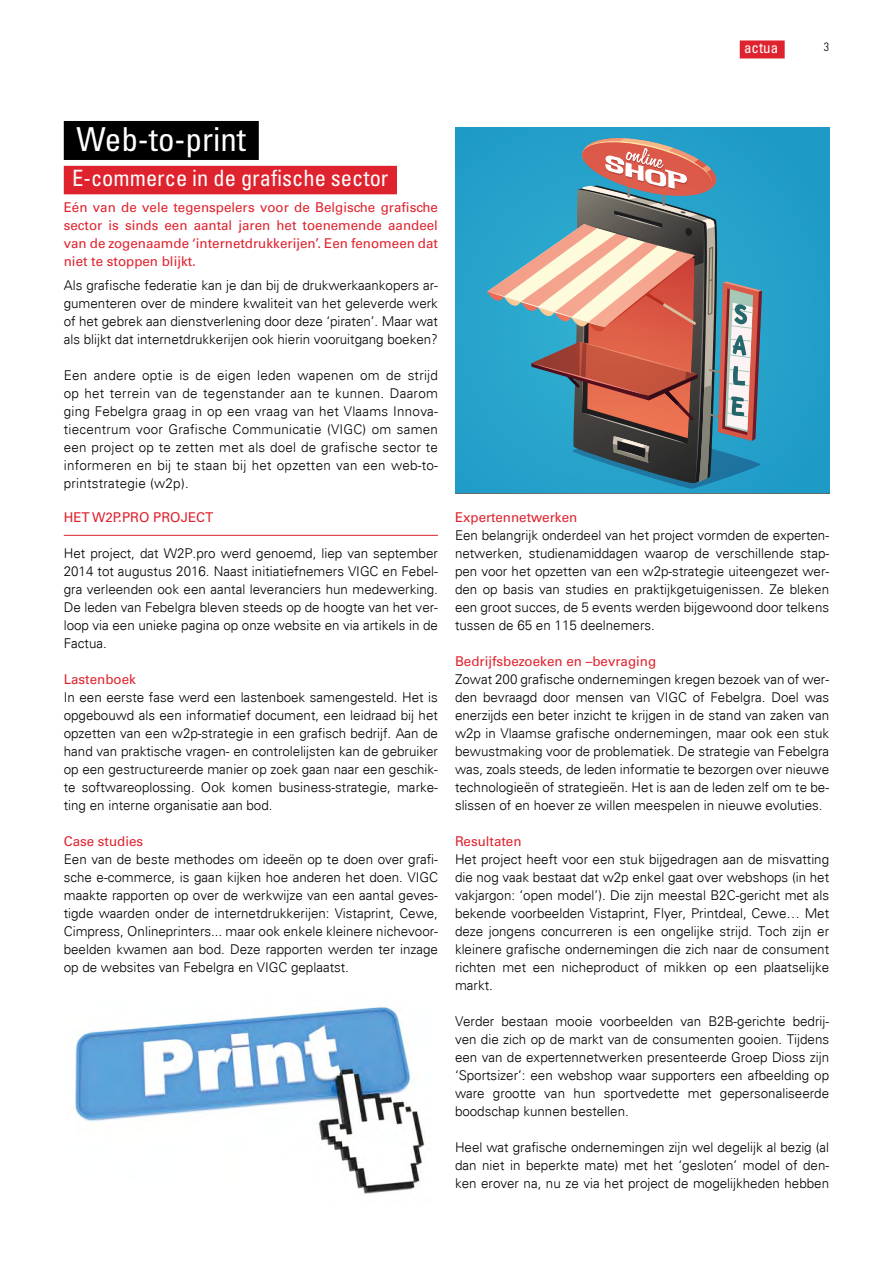
<style>
.page{position:relative;width:893px;height:1263px;background:#fff}
.page>*{position:absolute;margin:0;border:0;box-sizing:border-box;transform-origin:0 0}
.t1{font:condensed 33px "Univers LT Std";color:#fff}
.t2{font:condensed 22.5px "Univers LT Std";color:#fff}
.t3{font:condensed 15px "Univers LT Std";color:#fff}
.t4{font:300 13.5px/18px "Univers";color:#000;text-align:justify}
.t5{font:13.5px/18px "Univers LT Std";color:#df232e;text-align:justify}
.t6{font:300 condensed 12px "Univers LT Std";color:#000}
</style>
<div class="page">
<div style="left:740px;top:40px;width:45px;height:18px;background:#df232e"></div>
<svg style="left:455px;top:128px;width:374px;height:365px;background:#598da1"></svg>
<div style="left:64px;top:166px;width:333px;height:28px;background:#df232e"></div>
<hr style="left:64px;top:535px;width:374px;height:1px;background:#df232e">
<div style="left:64px;top:121px;width:195px;height:39px;background:#000"></div>
<img style="left:73px;top:1006px;width:352px;height:188px">
<p class="t3" style="left:744px;top:39px;width:36px">actua</p>
<p class="t6" style="left:824px;top:40px;width:7px">3</p>
<h1 class="t1" style="left:77px;top:119px;width:171px">Web-to-print</h1>
<h2 class="t2" style="left:72px;top:164px;width:318px">E-commerce in de grafische sector</h2>
<p class="t5" style="left:64px;top:199px;width:376px">Eén van de vele tegenspelers voor de Belgische grafische sector is sinds een aantal jaren het toenemende aandeel van de zogenaamde ‘internetdrukkerijen’. Een fenomeen dat niet te stoppen blijkt.</p>
<p class="t4" style="left:64px;top:276px;width:376px">Als grafische federatie kan je dan bij de drukwerkaankopers ar&shy;gumenteren over de mindere kwaliteit van het geleverde werk of het gebrek aan dienstverlening door deze ‘piraten’. Maar wat als blijkt dat internetdrukkerijen ook hierin vooruitgang boeken?</p>
<p class="t4" style="left:64px;top:366px;width:376px">Een andere optie is de eigen leden wapenen om de strijd op het terrein van de tegenstander aan te kunnen. Daarom ging Febelgra graag in op een vraag van het Vlaams Innova&shy;tiecentrum voor Grafische Communicatie (VIGC) om samen een project op te zetten met als doel de grafische sector te informeren en bij te staan bij het opzetten van een web-to&shy;printstrategie (w2p).</p>
<p class="t5" style="left:64px;top:508px;width:151px">HET W2P.PRO PROJECT</p>
<p class="t4" style="left:64px;top:544px;width:376px">Het project, dat W2P.pro werd genoemd, liep van september 2014 tot augustus 2016. Naast initiatiefnemers VIGC en Febel&shy;gra verleenden ook een aantal leveranciers hun medewerking.<br>De leden van Febelgra bleven steeds op de hoogte van het ver&shy;loop via een unieke pagina op onze website en via artikels in de Factua.</p>
<p class="t5" style="left:64px;top:670px;width:74px">Lastenboek</p>
<p class="t4" style="left:64px;top:688px;width:376px">In een eerste fase werd een lastenboek samengesteld. Het is opgebouwd als een informatief document, een leidraad bij het opzetten van een w2p-strategie in een grafisch bedrijf. Aan de hand van praktische vragen- en controlelijsten kan de gebruiker op een gestructureerde manier op zoek gaan naar een geschik&shy;te softwareoplossing. Ook komen business-strategie, marke&shy;ting en interne organisatie aan bod.</p>
<p class="t5" style="left:64px;top:832px;width:81px">Case studies</p>
<p class="t4" style="left:64px;top:850px;width:376px">Een van de beste methodes om ideeën op te doen over grafi&shy;sche e-commerce, is gaan kijken hoe anderen het doen. VIGC maakte rapporten op over de werkwijze van een aantal geves&shy;tigde waarden onder de internetdrukkerijen: Vistaprint, Cewe, Cimpress, Onlineprinters... maar ook enkele kleinere nichevoor&shy;beelden kwamen aan bod. Deze rapporten werden ter inzage op de websites van Febelgra en VIGC geplaatst.</p>
<p class="t5" style="left:455px;top:508px;width:124px">Expertennetwerken</p>
<p class="t4" style="left:455px;top:526px;width:376px">Een belangrijk onderdeel van het project vormden de experten&shy;netwerken, studienamiddagen waarop de verschillende stap&shy;pen voor het opzetten van een w2p-strategie uiteengezet wer&shy;den op basis van studies en praktijkgetuigenissen. Ze bleken een groot succes, de 5 events werden bijgewoond door telkens tussen de 65 en 115 deelnemers.</p>
<p class="t5" style="left:455px;top:652px;width:203px">Bedrijfsbezoeken en –bevraging</p>
<p class="t4" style="left:455px;top:670px;width:376px">Zowat 200 grafische ondernemingen kregen bezoek van of wer&shy;den bevraagd door mensen van VIGC of Febelgra. Doel was enerzijds een beter inzicht te krijgen in de stand van zaken van w2p in Vlaamse grafische ondernemingen, maar ook een stuk bewustmaking voor de problematiek. De strategie van Febelgra was, zoals steeds, de leden informatie te bezorgen over nieuwe technologieën of strategieën. Het is aan de leden zelf om te be&shy;slissen of en hoever ze willen meespelen in nieuwe evoluties.</p>
<p class="t5" style="left:455px;top:832px;width:68px">Resultaten</p>
<p class="t4" style="left:455px;top:850px;width:376px">Het project heeft voor een stuk bijgedragen aan de misvatting die nog vaak bestaat dat w2p enkel gaat over webshops (in het vakjargon: ‘open model’). Die zijn meestal B2C-gericht met als bekende voorbeelden Vistaprint, Flyer, Printdeal, Cewe… Met deze jongens concurreren is een ongelijke strijd. Toch zijn er kleinere grafische ondernemingen die zich naar de consument richten met een nicheproduct of mikken op een plaatselijke markt.</p>
<p class="t4" style="left:455px;top:1012px;width:376px">Verder bestaan mooie voorbeelden van B2B-gerichte bedrij&shy;ven die zich op de markt van de consumenten gooien. Tijdens een van de expertennetwerken presenteerde Groep Dioss zijn ‘Sportsizer’: een webshop waar supporters een afbeelding op ware grootte van hun sportvedette met gepersonaliseerde boodschap kunnen bestellen.</p>
<p class="t4" style="left:455px;top:1138px;width:376px">Heel wat grafische ondernemingen zijn wel degelijk al bezig (al dan niet in beperkte mate) met het ‘gesloten’ model of den&shy;ken erover na, nu ze via het project de mogelijkheden hebben</p>
</div>
